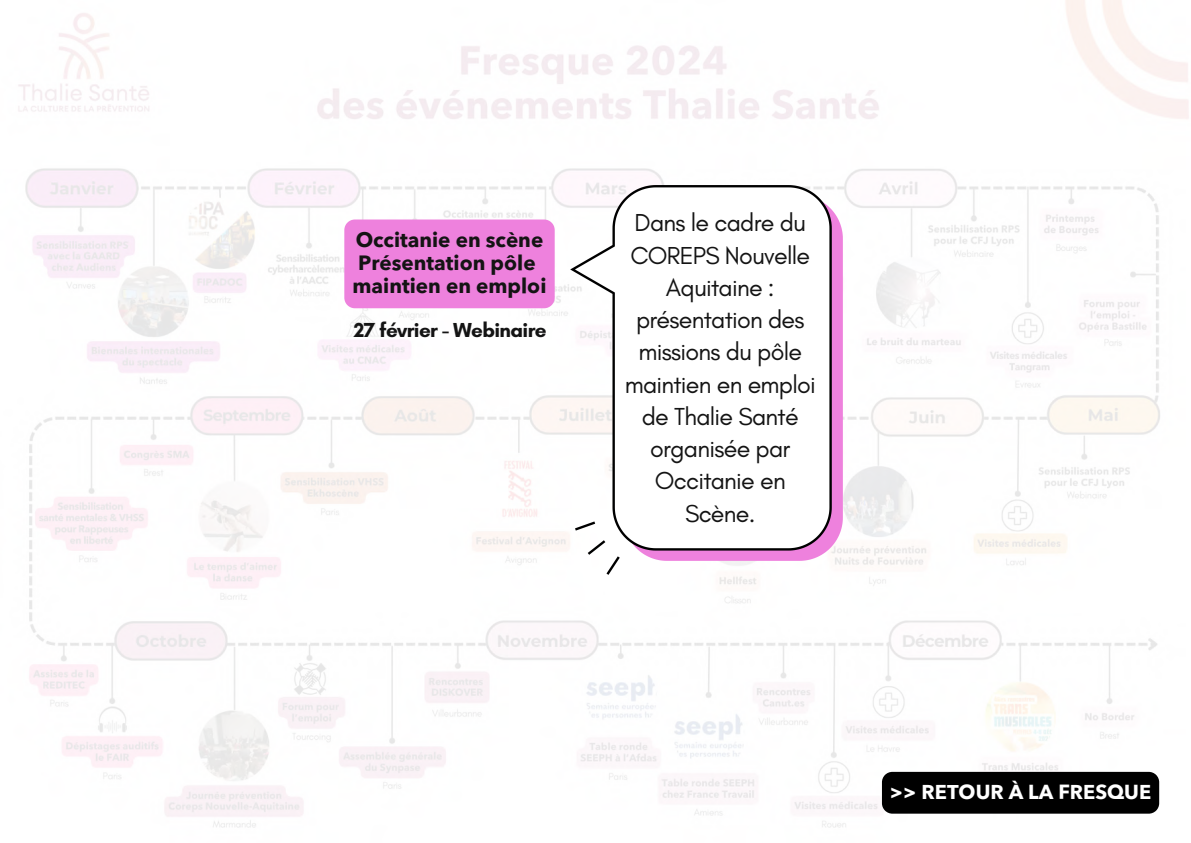
<style>
.page{position:relative;width:1191px;height:843px;background:#fff}
.page>*{position:absolute;margin:0;border:0;box-sizing:border-box;transform-origin:0 0}
.t1{font:25px/32.2px "Glacial Indifference";letter-spacing:-.03em;color:#141414;text-align:center}
.t2{font:700 20.6px "Avenir Next Arabic";color:#141414}
.t3{font:700 20.6px "Glacial Indifference";letter-spacing:-.03em;color:#141414}
.t4{font:700 20px "Avenir Next Arabic";color:#fff}
</style>
<div class="page">
<img style="left:18px;top:0;width:1171px;height:828px">
<div style="left:344px;top:219px;width:210px;height:89px;background:#ee81dd"></div>
<svg style="left:623px;top:195px;width:219px;height:365px;background:#e38ad5"></svg>
<svg style="left:570px;top:185px;width:261px;height:365px"></svg>
<svg style="left:587px;top:540px;width:32px;height:34px"></svg>
<svg style="left:575px;top:521px;width:20px;height:9px"></svg>
<div style="left:881px;top:771px;width:277px;height:42px;background:#000"></div>
<p class="t2" style="left:355px;top:227px;width:189px">Occitanie en scène</p>
<p class="t2" style="left:358px;top:251px;width:179px">Présentation pôle</p>
<h3 class="t2" style="left:352px;top:274px;width:195px">maintien en emploi</h3>
<p class="t3" style="left:354px;top:318px;width:194px">27 février - Webinaire</p>
<p class="t1" style="left:624px;top:206px;width:193px">Dans le cadre du<br>COREPS Nouvelle<br>Aquitaine : présentation des missions du pôle maintien en emploi de Thalie Santé organisée par<br>Occitanie en<br>Scène.</p>
<p class="t4" style="left:889px;top:780px;width:263px">&gt;&gt; RETOUR À LA FRESQUE</p>
</div>
